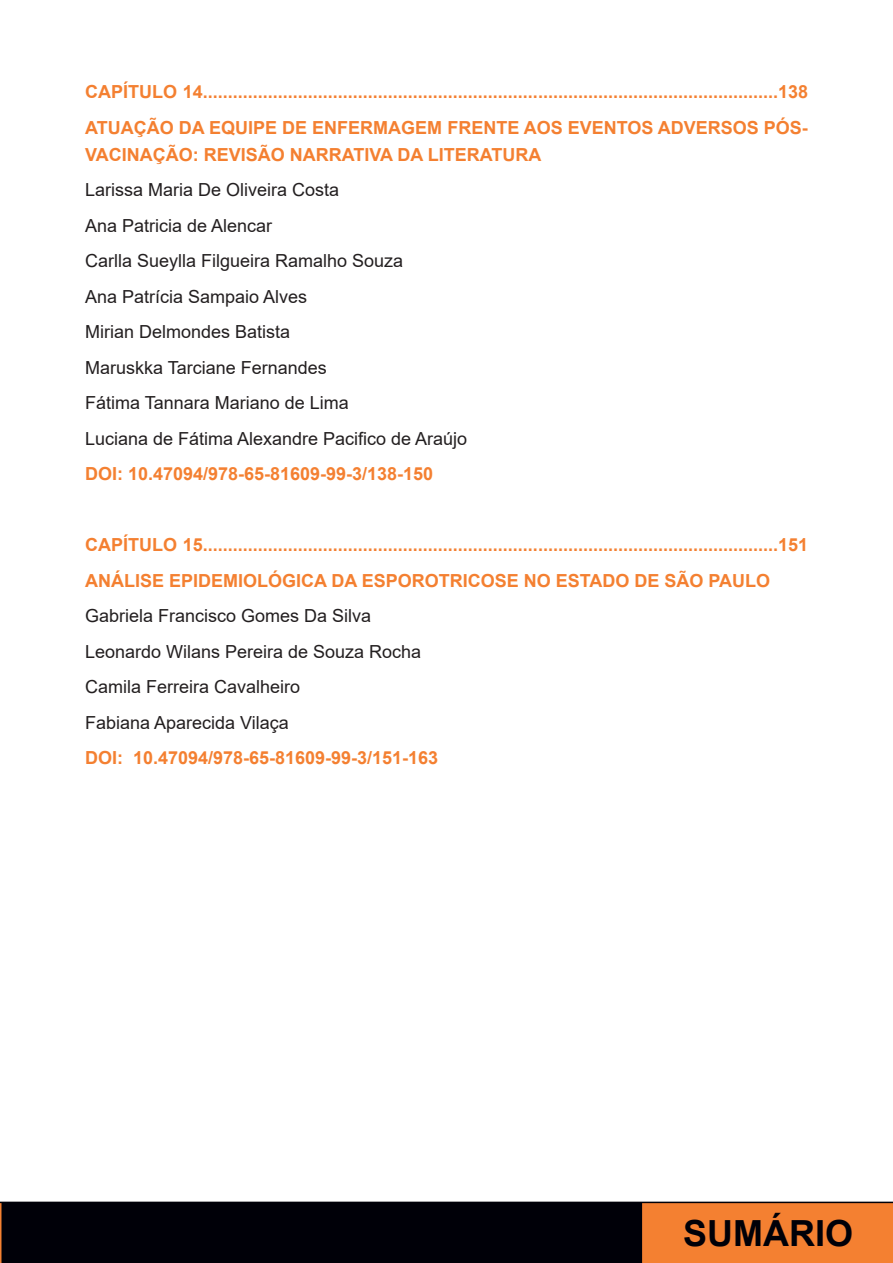
<style>
.page{position:relative;width:893px;height:1263px;background:#fff}
.page>*{position:absolute;margin:0;border:0;box-sizing:border-box;transform-origin:0 0}
.t1{font:700 36px "Arial";color:#000008}
.Heading_1{font:700 18px/27px "Arial";color:#f48031}
.Heading_1-2{font:18px "Arial";color:#231f20}
</style>
<div class="page">
<div style="left:0;top:1201px;width:893px;height:62px;background:#000008;border:2px solid #000008"></div>
<svg style="left:0;top:1201px;width:2px;height:62px"></svg>
<div style="left:642px;top:1203px;width:251px;height:60px;background:#f48031"></div>
<p class="Heading_1" style="left:85px;top:79px;width:725px">CAPÍTULO 14...................................................................................................................138</p>
<p class="Heading_1" style="left:85px;top:114px;width:724px">ATUAÇÃO DA EQUIPE DE ENFERMAGEM FRENTE AOS EVENTOS ADVERSOS PÓS-<br>VACINAÇÃO: REVISÃO NARRATIVA DA LITERATURA</p>
<p class="Heading_1-2" style="left:85px;top:177px;width:256px">Larissa Maria De Oliveira Costa</p>
<p class="Heading_1-2" style="left:85px;top:213px;width:189px">Ana Patricia de Alencar</p>
<p class="Heading_1-2" style="left:85px;top:248px;width:320px">Carlla Sueylla Filgueira Ramalho Souza</p>
<p class="Heading_1-2" style="left:85px;top:284px;width:224px">Ana Patrícia Sampaio Alves</p>
<p class="Heading_1-2" style="left:85px;top:319px;width:207px">Mirian Delmondes Batista</p>
<p class="Heading_1-2" style="left:85px;top:355px;width:243px">Maruskka Tarciane Fernandes</p>
<p class="Heading_1-2" style="left:85px;top:390px;width:265px">Fátima Tannara Mariano de Lima</p>
<p class="Heading_1-2" style="left:85px;top:426px;width:384px">Luciana de Fátima Alexandre Pacifico de Araújo</p>
<p class="Heading_1" style="left:85px;top:461px;width:350px">DOI: 10.47094/978-65-81609-99-3/138-150</p>
<p class="Heading_1" style="left:85px;top:532px;width:725px">CAPÍTULO 15...................................................................................................................151</p>
<p class="Heading_1" style="left:85px;top:567px;width:687px">ANÁLISE EPIDEMIOLÓGICA DA ESPOROTRICOSE NO ESTADO DE SÃO PAULO</p>
<p class="Heading_1-2" style="left:85px;top:603px;width:288px">Gabriela Francisco Gomes Da Silva</p>
<p class="Heading_1-2" style="left:85px;top:639px;width:338px">Leonardo Wilans Pereira de Souza Rocha</p>
<p class="Heading_1-2" style="left:85px;top:674px;width:217px">Camila Ferreira Cavalheiro</p>
<p class="Heading_1-2" style="left:85px;top:710px;width:205px">Fabiana Aparecida Vilaça</p>
<p class="Heading_1" style="left:85px;top:745px;width:355px">DOI: 10.47094/978-65-81609-99-3/151-163</p>
<h1 class="t1" style="left:683px;top:1208px;width:171px">SUMÁRIO</h1>
</div>
